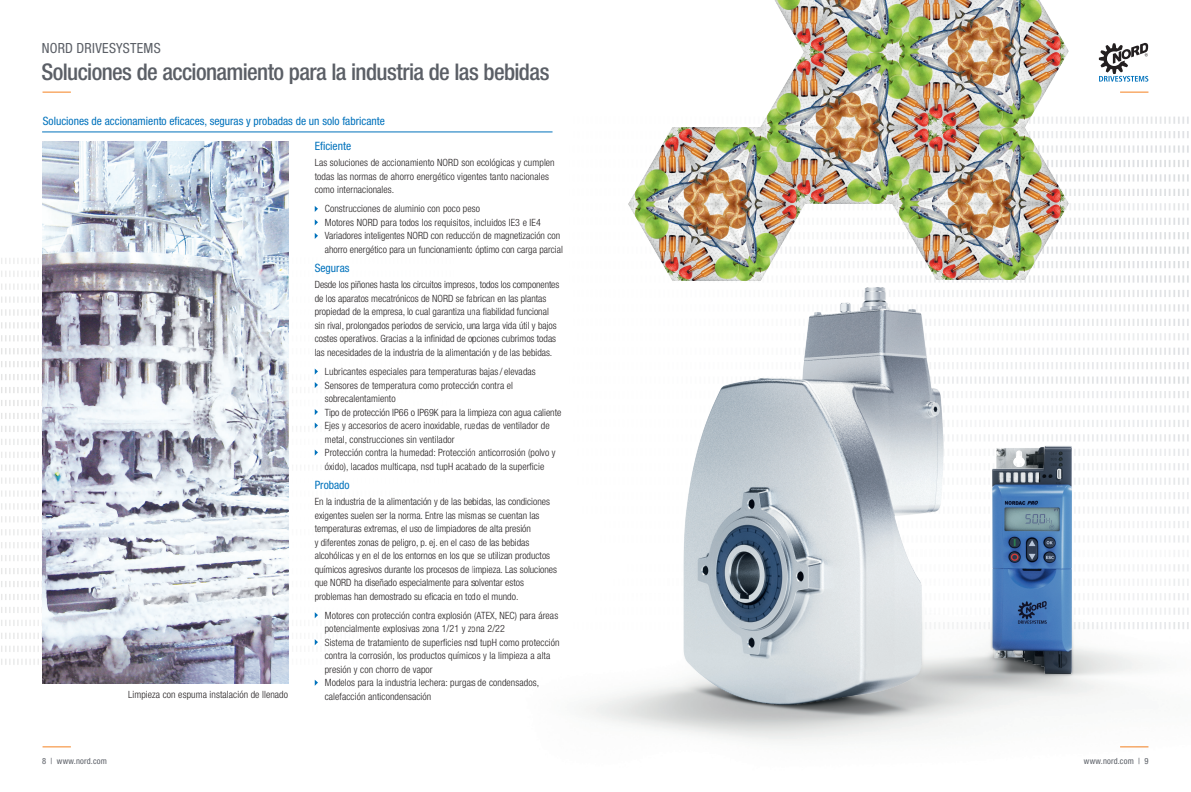
<style>
.page{position:relative;width:1191px;height:792px;background:#fff}
.page>*{position:absolute;margin:0;border:0;box-sizing:border-box;transform-origin:0 0}
.t1{font:500 condensed 23px "Helvetica Neue LT Std";letter-spacing:-.025em;color:#5b5f66}
.t2{font:condensed 14px "Helvetica Neue LT Std";letter-spacing:.02em;color:#5b5f66}
.t3{font:condensed 11.5px "Helvetica Neue LT Std";color:#0072bc}
.t4{font:300 condensed 10px/13.5px "Helvetica Neue LT Std";color:#231f20}
.t5{font:condensed 8.5px "Helvetica Neue LT Std";letter-spacing:.02em;color:#5b5f66}
</style>
<div class="page">
<svg style="left:43px;top:746px;width:28px;height:1px"></svg>
<svg style="left:43px;top:92px;width:28px;height:1px"></svg>
<svg style="left:1120px;top:92px;width:28px;height:1px"></svg>
<svg style="left:1098px;top:43px;width:50px;height:39px"></svg>
<hr style="left:42px;top:132px;width:510px;height:1px;background:#0072bc">
<svg style="left:315px;top:206px;width:3px;height:6px"></svg>
<svg style="left:315px;top:219px;width:3px;height:6px"></svg>
<svg style="left:315px;top:233px;width:3px;height:6px"></svg>
<svg style="left:315px;top:680px;width:3px;height:6px"></svg>
<img style="left:1px;top:257px;width:317px;height:409px">
<img style="left:43px;top:142px;width:245px;height:541px">
<svg style="left:1069px;top:117px;width:119px;height:7px"></svg>
<svg style="left:1069px;top:131px;width:119px;height:7px"></svg>
<svg style="left:1069px;top:145px;width:119px;height:8px"></svg>
<svg style="left:1069px;top:160px;width:119px;height:7px"></svg>
<svg style="left:1069px;top:174px;width:119px;height:8px"></svg>
<svg style="left:1069px;top:189px;width:119px;height:7px"></svg>
<svg style="left:1068px;top:203px;width:120px;height:7px"></svg>
<svg style="left:849px;top:218px;width:339px;height:5px"></svg>
<img style="left:760px;top:0;width:132px;height:204px">
<img style="left:892px;top:0;width:176px;height:223px">
<img style="left:629px;top:128px;width:175px;height:95px">
<img style="left:584px;top:223px;width:605px;height:525px">
<h2 class="t2" style="left:42px;top:40px;width:120px">NORD DRIVESYSTEMS</h2>
<h1 class="t1" style="left:41px;top:57px;width:509px">Soluciones de accionamiento para la industria de las bebidas</h1>
<p class="t3" style="left:43px;top:114px;width:343px">Soluciones de accionamiento eficaces, seguras y probadas de un solo fabricante</p>
<p class="t3" style="left:315px;top:139px;width:38px">Eficiente</p>
<p class="t4" style="left:315px;top:156px;width:241px">Las soluciones de accionamiento NORD son ecológicas y cumplen</p>
<p class="t4" style="left:315px;top:169px;width:236px">todas las normas de ahorro energético vigentes tanto nacionales como internacionales.</p>
<p class="t4" style="left:325px;top:202px;width:157px">Construcciones de aluminio con poco peso</p>
<p class="t4" style="left:325px;top:216px;width:217px">Motores NORD para todos los requisitos, incluidos IE3 e IE4</p>
<p class="t4" style="left:325px;top:229px;width:237px">Variadores inteligentes NORD con reducción de magnetización con</p>
<p class="t4" style="left:325px;top:243px;width:239px">ahorro energético para un funcionamiento óptimo con carga parcial</p>
<p class="t3" style="left:315px;top:261px;width:36px">Seguras</p>
<p class="t4" style="left:315px;top:278px;width:246px">Desde los piñones hasta los circuitos impresos, todos los componentes de los aparatos mecatrónicos de NORD se fabrican en las plantas propiedad de la empresa, lo cual garantiza una fiabilidad funcional sin rival, prolongados periodos de servicio, una larga vida útil y bajos costes operativos. Gracias a la infinidad de opciones cubrimos todas las necesidades de la industria de la alimentación y de las bebidas.</p>
<p class="t4" style="left:325px;top:365px;width:212px">Lubricantes especiales para temperaturas bajas/ elevadas</p>
<p class="t4" style="left:325px;top:378px;width:190px">Sensores de temperatura como protección contra el</p>
<p class="t4" style="left:325px;top:392px;width:72px">sobrecalentamiento</p>
<p class="t4" style="left:325px;top:405px;width:238px">Tipo de protección IP66 o IP69K para la limpieza con agua caliente</p>
<p class="t4" style="left:325px;top:419px;width:226px">Ejes y accesorios de acero inoxidable, ruedas de ventilador de</p>
<p class="t4" style="left:325px;top:432px;width:131px">metal, construcciones sin ventilador</p>
<p class="t4" style="left:325px;top:446px;width:232px">Protección contra la humedad: Protección anticorrosión (polvo y</p>
<p class="t4" style="left:325px;top:459px;width:221px">óxido), lacados multicapa, nsd tupH acabado de la superficie</p>
<p class="t3" style="left:315px;top:478px;width:36px">Probado</p>
<p class="t4" style="left:315px;top:495px;width:237px">En la industria de la alimentación y de las bebidas, las condiciones</p>
<p class="t4" style="left:315px;top:508px;width:226px">exigentes suelen ser la norma. Entre las mismas se cuentan las</p>
<p class="t4" style="left:315px;top:522px;width:218px">temperaturas extremas, el uso de limpiadores de alta presión</p>
<p class="t4" style="left:315px;top:535px;width:216px">y diferentes zonas de peligro, p. ej. en el caso de las bebidas</p>
<p class="t4" style="left:315px;top:549px;width:237px">alcohólicas y en el de los entornos en los que se utilizan productos</p>
<p class="t4" style="left:315px;top:562px;width:244px">químicos agresivos durante los procesos de limpieza. Las soluciones</p>
<p class="t4" style="left:315px;top:576px;width:211px">que NORD ha diseñado especialmente para solventar estos</p>
<p class="t4" style="left:315px;top:589px;width:205px">problemas han demostrado su eficacia en todo el mundo.</p>
<p class="t4" style="left:325px;top:608px;width:235px">Motores con protección contra explosión (ATEX, NEC) para áreas</p>
<p class="t4" style="left:325px;top:622px;width:182px">potencialmente explosivas zona 1/21 y zona 2/22</p>
<p class="t4" style="left:325px;top:635px;width:236px">Sistema de tratamiento de superficies nsd tupH como protección</p>
<p class="t4" style="left:325px;top:649px;width:227px">contra la corrosión, los productos químicos y la limpieza a alta</p>
<p class="t4" style="left:325px;top:662px;width:109px">presión y con chorro de vapor</p>
<p class="t4" style="left:325px;top:676px;width:216px">Modelos para la industria lechera: purgas de condensados,</p>
<p class="t4" style="left:325px;top:689px;width:108px">calefacción anticondensación</p>
<p class="t4" style="left:128px;top:687px;width:161px">Limpieza con espuma instalación de llenado</p>
<p class="t5" style="left:42px;top:756px;width:66px">8 | www.nord.com</p>
<p class="t5" style="left:1083px;top:756px;width:66px">www.nord.com | 9</p>
</div>
